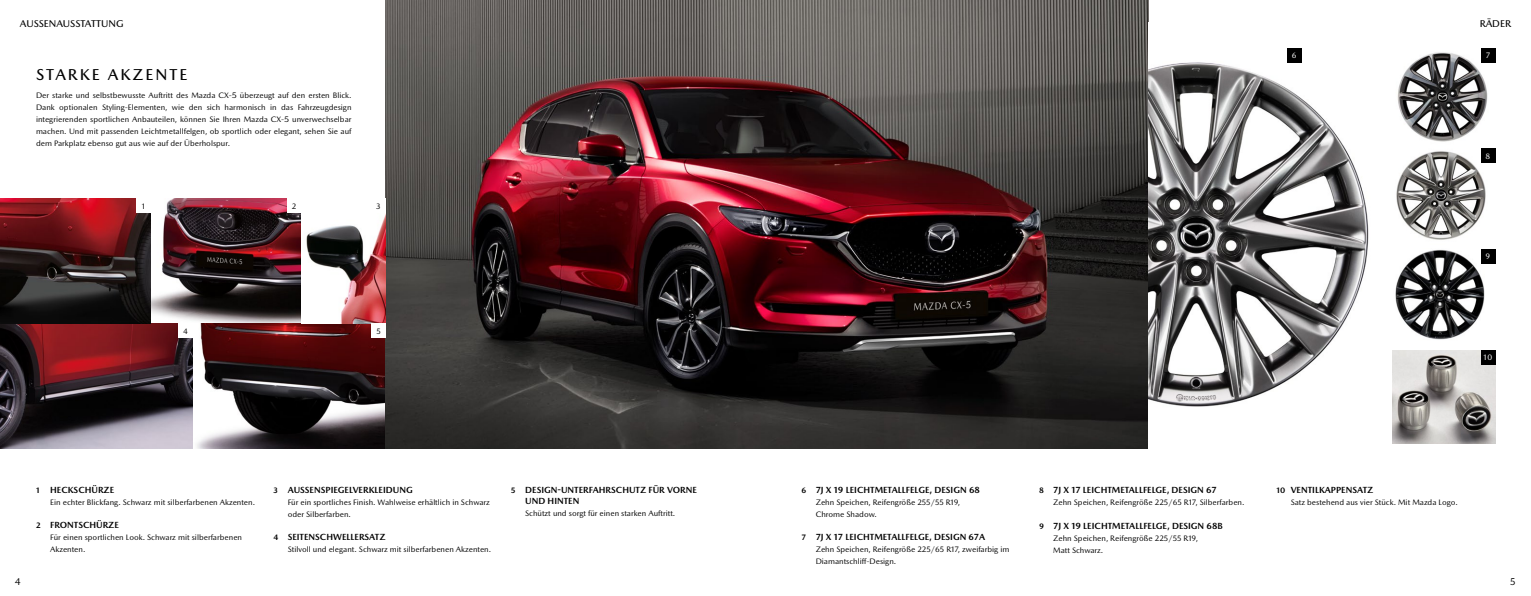
<style>
.page{position:relative;width:1531px;height:596px;background:#fff}
.page>*{position:absolute;margin:0;border:0;box-sizing:border-box;transform-origin:0 0}
.t1{font:500 16px "Mazda Type";letter-spacing:.125em;color:#000}
.t2{font:500 10px "Mazda Type";color:#000}
.t3{font:10px "Mazda Type";color:#000}
.t4{font:700 9px/10.8px "Mazda Type";color:#000}
.t5{font:8px/12px "Mazda Type";color:#000}
.t6{font:8px "Mazda Type";color:#fff}
.s1{font-size:8px}
</style>
<div class="page">
<img style="left:0;top:199px;width:386px;height:249px">
<img style="left:386px;top:0;width:762px;height:448px">
<div style="left:136px;top:199px;width:15px;height:14px;background:#fff"></div>
<div style="left:371px;top:199px;width:15px;height:14px;background:#fff"></div>
<div style="left:179px;top:323px;width:14px;height:15px;background:#fff"></div>
<div style="left:371px;top:323px;width:15px;height:15px;background:#fff"></div>
<div style="left:287px;top:199px;width:14px;height:14px;background:#fff"></div>
<img style="left:1148px;top:48px;width:221px;height:359px">
<img style="left:1396px;top:148px;width:93px;height:92px">
<img style="left:1395px;top:250px;width:91px;height:90px">
<img style="left:1393px;top:350px;width:102px;height:93px">
<img style="left:1397px;top:52px;width:91px;height:90px">
<div style="left:1287px;top:49px;width:14px;height:14px;background:#000"></div>
<div style="left:1481px;top:49px;width:14px;height:14px;background:#000"></div>
<div style="left:1481px;top:149px;width:14px;height:14px;background:#000"></div>
<div style="left:1481px;top:249px;width:14px;height:14px;background:#000"></div>
<div style="left:1481px;top:350px;width:14px;height:14px;background:#000"></div>
<p class="t2" style="left:20px;top:18px;width:105px">AUSSENAUSSTATTUNG</p>
<h1 class="t1" style="left:36px;top:65px;width:153px">STARKE AKZENTE</h1>
<p class="t5" style="left:36px;top:89px;width:317px;text-align:justify">Der starke und selbstbewusste Auftritt des Mazda CX-ḅ überzeugt auf den ersten Blick.<br>Dank optionalen Styling-Elementen, wie den sich harmonisch in das Fahrzeugdesign integrierenden sportlichen Anbauteilen, können Sie Ihren Mazda CX-ḅ unverwechselbar machen. Und mit passenden Leichtmetallfelgen, ob sportlich oder elegant, sehen Sie auf dem Parkplatz ebenso gut aus wie auf der Überholspur.</p>
<p class="t5" style="left:142px;top:200px;width:5px">1</p>
<p class="t5" style="left:376px;top:200px;width:6px">3</p>
<p class="t5" style="left:292px;top:200px;width:6px">2</p>
<p class="t5" style="left:183px;top:324px;width:6px">4</p>
<p class="t5" style="left:376px;top:324px;width:6px">5</p>
<p class="t4" style="left:36px;top:484px;width:80px"><span class="s1">1</span> HECKSCHÜRZE</p>
<p class="t5" style="left:50px;top:496px;width:206px">Ein echter Blickfang. Schwarz mit silberfarbenen Akzenten.</p>
<p class="t4" style="left:36px;top:519px;width:85px"><span class="s1">2</span> FRONTSCHÜRZE</p>
<p class="t5" style="left:50px;top:530px;width:193px">Für einen sportlichen Look. Schwarz mit silberfarbenen<br>Akzenten.</p>
<p class="t4" style="left:273px;top:484px;width:141px"><span class="s1">3</span> AUSSENSPIEGELVERKLEIDUNG</p>
<p class="t5" style="left:288px;top:496px;width:204px">Für ein sportliches Finish. Wahlweise erhältlich in Schwarz oder Silberfarben.</p>
<p class="t4" style="left:273px;top:531px;width:114px"><span class="s1">4</span> SEITENSCHWELLERSATZ</p>
<p class="t5" style="left:288px;top:542px;width:205px">Stilvoll und elegant. Schwarz mit silberfarbenen Akzenten.</p>
<p class="t4" style="left:525px;top:484px;width:173px;text-indent:-14px"><span class="s1">5</span> DESIGN-UNTERFAHRSCHUTZ FÜR VORNE<br>UND HINTEN</p>
<p class="t5" style="left:525px;top:506px;width:152px">Schützt und sorgt für einen starken Auftritt.</p>
<p class="t2" style="left:1480px;top:18px;width:33px">RÄDER</p>
<p class="t6" style="left:1292px;top:51px;width:6px">6</p>
<p class="t6" style="left:1485px;top:51px;width:6px">7</p>
<p class="t6" style="left:1485px;top:151px;width:6px">8</p>
<p class="t6" style="left:1485px;top:251px;width:6px">9</p>
<p class="t6" style="left:1483px;top:353px;width:10px">10</p>
<p class="t4" style="left:801px;top:484px;width:180px"><span class="s1">6</span> 7J X 19 LEICHTMETALLFELGE, DESIGN 68</p>
<p class="t5" style="left:816px;top:496px;width:146px">Zehn Speichen, Reifengröße 255/55 R19,<br>Chrome Shadow.</p>
<p class="t4" style="left:801px;top:531px;width:185px"><span class="s1">7</span> 7J X 17 LEICHTMETALLFELGE, DESIGN 67A</p>
<p class="t5" style="left:816px;top:542px;width:195px">Zehn Speichen, Reifengröße 225/65 R17, zweifarbig im<br>Diamantschliff-Design.</p>
<p class="t4" style="left:1039px;top:484px;width:179px"><span class="s1">8</span> 7J X 17 LEICHTMETALLFELGE, DESIGN 67</p>
<p class="t5" style="left:1053px;top:496px;width:193px">Zehn Speichen, Reifengröße 225/65 R17, Silberfarben.</p>
<p class="t4" style="left:1039px;top:520px;width:185px"><span class="s1">9</span> 7J X 19 LEICHTMETALLFELGE, DESIGN 68B</p>
<p class="t5" style="left:1053px;top:532px;width:146px">Zehn Speichen, Reifengröße 225/55 R19,<br>Matt Schwarz.</p>
<p class="t4" style="left:1276px;top:484px;width:98px"><span class="s1">10</span> VENTILKAPPENSATZ</p>
<p class="t5" style="left:1290px;top:496px;width:169px">Satz bestehend aus vier Stück. Mit Mazda Logo.</p>
<p class="t3" style="left:15px;top:575px;width:8px">4</p>
<p class="t3" style="left:1510px;top:575px;width:7px">5</p>
</div>
